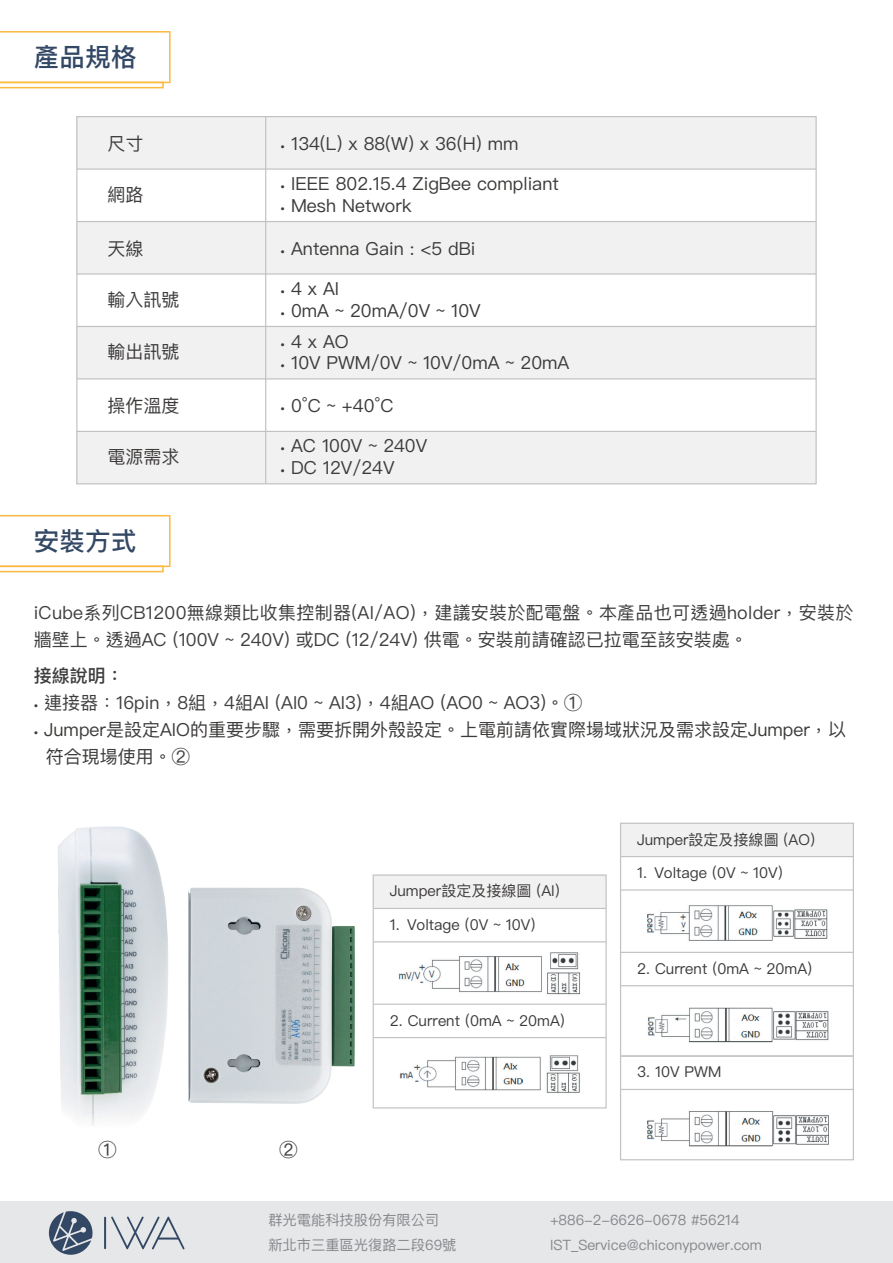
<style>
.page{position:relative;width:893px;height:1263px;background:#fff}
.page>*{position:absolute;margin:0;border:0;box-sizing:border-box;transform-origin:0 0}
.t1{font:500 25.5px "Ping Fang TC";letter-spacing:.01em;color:#334865}
.t2{font:18px/27px "Ping Fang TC";color:#3d3b3a}
.t3{font:18px/27px "Ping Fang TC";color:#3e3e3f}
.t4{font:500 18px "Ping Fang TC";color:#3e3e3f}
.t5{font:15px "Ping Fang TC";color:#3d3b3a}
.t6{font:14.25px/25.5px "Ping Fang TC";color:#87888b}
.s1{font-size:9px}
.s2{font-size:9px;color:#3d3b3a}
.s3{color:#3d3b3a}
.s4{color:#3e3e3f}
</style>
<div class="page">
<img style="left:58px;top:826px;width:110px;height:300px">
<div style="left:77px;top:326px;width:739px;height:53px;background:#f1f1f1"></div>
<div style="left:77px;top:431px;width:739px;height:53px;background:#f1f1f1"></div>
<hr style="left:77px;top:431px;width:739px;height:1px;background:#c2c2c3">
<hr style="left:77px;top:378px;width:739px;height:1px;background:#c2c2c3">
<hr style="left:77px;top:326px;width:739px;height:1px;background:#c2c2c3">
<div style="left:77px;top:222px;width:739px;height:52px;background:#f1f1f1"></div>
<hr style="left:77px;top:273px;width:739px;height:2px;background:#c2c2c3">
<hr style="left:77px;top:221px;width:739px;height:1px;background:#c2c2c3">
<div style="left:77px;top:117px;width:739px;height:52px;background:#f1f1f1"></div>
<div style="left:0;top:1202px;width:893px;height:61px;background:#e6e7e9"></div>
<hr style="left:104px;top:1217px;width:2px;height:32px;background:#334865">
<svg style="left:111px;top:1216px;width:74px;height:33px"></svg>
<hr style="left:157px;top:1237px;width:22px;height:2px;background:#334865">
<svg style="left:49px;top:1211px;width:43px;height:44px"></svg>
<div style="left:0;top:31px;width:171px;height:52px;border:2px solid #fdb940"></div>
<div style="left:0;top:82px;width:164px;height:6px;border:2px solid #fdb940"></div>
<hr style="left:77px;top:168px;width:739px;height:2px;background:#c2c2c3">
<hr style="left:265px;top:117px;width:1px;height:367px;background:#c2c2c3">
<div style="left:0;top:515px;width:171px;height:52px;border:2px solid #fdb940"></div>
<div style="left:0;top:566px;width:164px;height:6px;border:2px solid #fdb940"></div>
<div style="left:373px;top:875px;width:233px;height:33px;background:#f1f1f1"></div>
<img style="left:398px;top:952px;width:183px;height:43px">
<img style="left:399px;top:1055px;width:181px;height:38px">
<hr style="left:373px;top:908px;width:233px;height:1px;background:#c2c2c3">
<hr style="left:373px;top:941px;width:233px;height:1px;background:#c2c2c3">
<hr style="left:373px;top:1003px;width:233px;height:2px;background:#c2c2c3">
<hr style="left:373px;top:1037px;width:233px;height:1px;background:#c2c2c3">
<div style="left:373px;top:874px;width:234px;height:234px;border:1px solid #c2c2c3"></div>
<div style="left:621px;top:823px;width:232px;height:34px;background:#f1f1f1"></div>
<hr style="left:621px;top:856px;width:232px;height:1px;background:#c2c2c3">
<hr style="left:621px;top:889px;width:232px;height:1px;background:#c2c2c3">
<hr style="left:621px;top:952px;width:232px;height:1px;background:#c2c2c3">
<hr style="left:621px;top:985px;width:232px;height:1px;background:#c2c2c3">
<hr style="left:621px;top:1055px;width:232px;height:2px;background:#c2c2c3">
<hr style="left:621px;top:1089px;width:232px;height:1px;background:#c2c2c3">
<div style="left:620px;top:823px;width:234px;height:337px;border:1px solid #c2c2c3"></div>
<img style="left:647px;top:905px;width:181px;height:36px">
<img style="left:647px;top:1111px;width:182px;height:35px">
<hr style="left:689px;top:1145px;width:83px;height:1px;background:#545657">
<img style="left:188px;top:887px;width:167px;height:217px">
<img style="left:648px;top:1007px;width:181px;height:35px">
<hr style="left:689px;top:1041px;width:83px;height:1px;background:#444a4b">
<h1 class="t1" style="left:34px;top:41px;width:104px">產品規格</h1>
<p class="t2" style="left:107px;top:130px;width:37px">尺寸</p>
<p class="t2" style="left:281px;top:130px;width:239px"><span class="s1">•</span> 134(L) x 88(W) x 36(H) mm</p>
<p class="t2" style="left:107px;top:181px;width:37px">網路</p>
<p class="t2" style="left:281px;top:170px;width:280px"><span class="s1">•</span> IEEE 802.15.4 ZigBee compliant</p>
<p class="t2" style="left:281px;top:192px;width:133px"><span class="s1">•</span> Mesh Network</p>
<p class="t2" style="left:107px;top:235px;width:37px">天線</p>
<p class="t2" style="left:281px;top:235px;width:196px"><span class="s1">•</span> Antenna Gain : &lt;5 dBi</p>
<p class="t2" style="left:107px;top:286px;width:73px">輸入訊號</p>
<p class="t2" style="left:107px;top:338px;width:73px">輸出訊號</p>
<p class="t2" style="left:281px;top:275px;width:60px"><span class="s1">•</span> 4 x AI</p>
<p class="t2" style="left:281px;top:296px;width:202px"><span class="s1">•</span> 0mA ~ 20mA/0V ~ 10V</p>
<p class="t2" style="left:281px;top:327px;width:70px"><span class="s1">•</span> 4 x AO</p>
<p class="t2" style="left:281px;top:349px;width:290px"><span class="s1">•</span> 10V PWM/0V ~ 10V/0mA ~ 20mA</p>
<p class="t2" style="left:107px;top:392px;width:73px">操作溫度</p>
<p class="t2" style="left:281px;top:392px;width:114px"><span class="s1">•</span> 0°C ~ +40°C</p>
<p class="t2" style="left:107px;top:443px;width:73px">電源需求</p>
<h1 class="t1" style="left:34px;top:525px;width:104px">安裝方式</h1>
<p class="t2" style="left:281px;top:432px;width:148px"><span class="s1">•</span> AC 100V ~ 240V</p>
<p class="t2" style="left:281px;top:454px;width:115px"><span class="s1">•</span> DC 12V/24V</p>
<p class="t3" style="left:34px;top:599px;width:821px">iCube系列CB1200無線類比收集控制器(AI/AO)，建議安裝於配電盤。本產品也可透過holder，安裝於牆壁上。透過AC (100V ~ 240V) 或DC (12/24V) 供電。安裝前請確認已拉電至該安裝處。</p>
<p class="t4" style="left:34px;top:664px;width:91px">接線說明：</p>
<p class="t3" style="left:34px;top:689px;width:550px"><span class="s2">•</span> 連接器：16pin，8組，4組AI (AI0 ~ AI3)，4組AO (AO0 ~ AO3)<span class="s3">。</span>①</p>
<p class="t2" style="left:46px;top:716px;width:802px;text-indent:-12px"><span class="s1">•</span> Jumper是設定AIO的重要步驟，需要拆開外殼設定。上電前請依實際場域狀況及需求設定Jumper，以符合現場使用。<span class="s4">②</span></p>
<p class="t3" style="left:98px;top:1135px;width:19px">①</p>
<p class="t3" style="left:280px;top:1135px;width:19px">②</p>
<p class="t5" style="left:390px;top:882px;width:171px">Jumper設定及接線圖 (AI)</p>
<p class="t5" style="left:390px;top:915px;width:147px">1. Voltage (0V ~ 10V)</p>
<p class="t5" style="left:390px;top:1011px;width:177px">2. Current (0mA ~ 20mA)</p>
<p class="t5" style="left:637px;top:830px;width:179px">Jumper設定及接線圖 (AO)</p>
<p class="t5" style="left:637px;top:863px;width:147px">1. Voltage (0V ~ 10V)</p>
<p class="t5" style="left:637px;top:959px;width:177px">2. Current (0mA ~ 20mA)</p>
<p class="t5" style="left:637px;top:1063px;width:86px">3. 10V PWM</p>
<p class="t6" style="left:268px;top:1207px;width:190px">群光電能科技股份有限公司新北市三重區光復路二段69號</p>
<p class="t6" style="left:550px;top:1207px;width:214px">+886-2-6626-0678 #56214<br>IST_Service@chiconypower.com</p>
</div>
